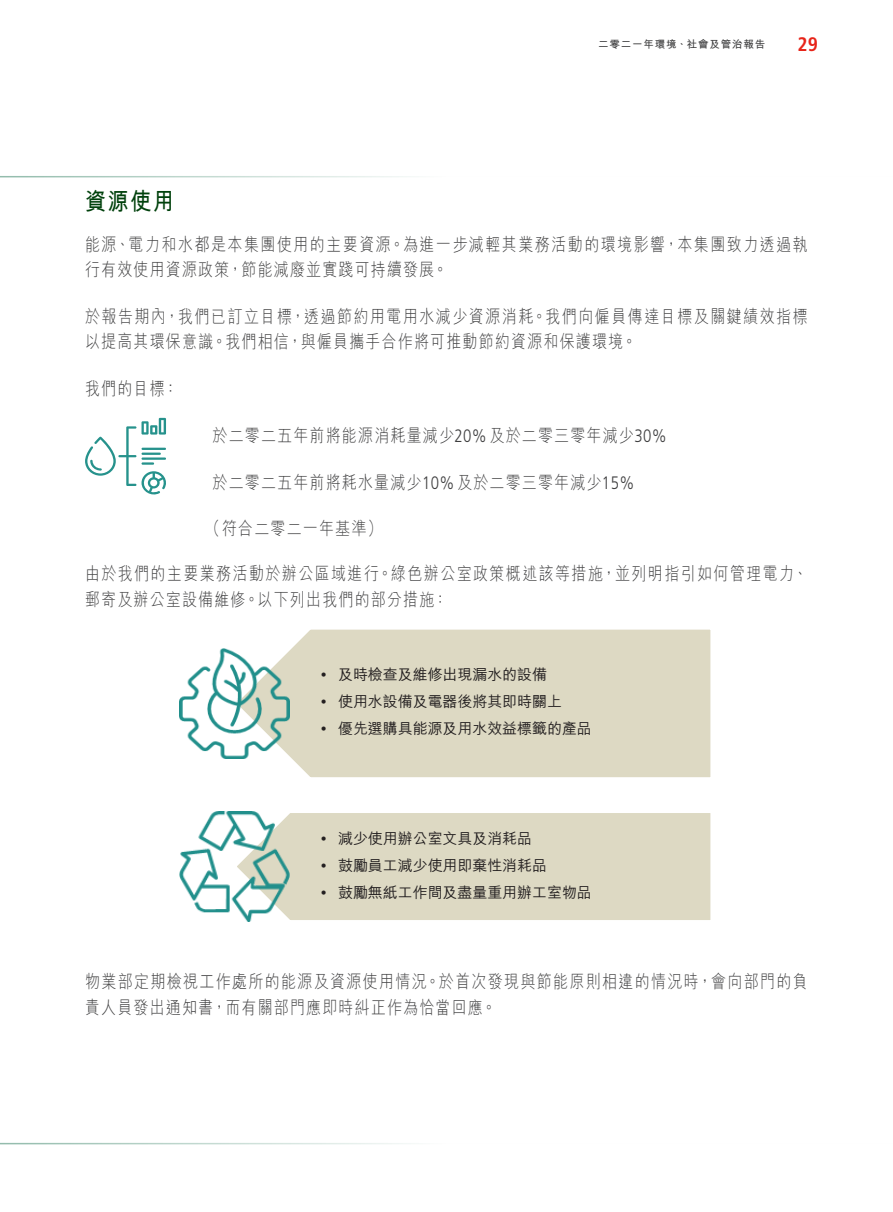
<style>
.page{position:relative;width:893px;height:1212px;background:#fff}
.page>*{position:absolute;margin:0;border:0;box-sizing:border-box;transform-origin:0 0}
.t1{font:700 24.15px "M Hei HK";color:#00410c;scale:.87 1}
.t2{font:700 condensed 19.5px "Frutiger LT Std";color:#e72419}
.t3{font:300 18px/25.5px "M Hei HK";letter-spacing:.09em;color:#3e3e3f;scale:.83 1}
.t4{font:16.5px/26.8px "Times New Roman";color:#231f20;text-align:justify}
.t5{font:500 15px/27px "M Hei HK";letter-spacing:-.005em;color:#231f20}
.t6{font:700 10.5px "M Hei HK";letter-spacing:.08em;color:#3e3e3f}
.s1{font-family:"Frutiger LT Std"}
</style>
<div class="page">
<svg style="left:85px;top:418px;width:81px;height:77px"></svg>
<div style="left:230px;top:629px;width:481px;height:149px;background:#ddd9c3"></div>
<img style="left:180px;top:648px;width:110px;height:110px">
<div style="left:246px;top:813px;width:465px;height:109px;background:#ddd9c3"></div>
<img style="left:180px;top:811px;width:110px;height:110px">
<p class="t6" style="left:598px;top:37px;width:169px">二零二一年環境、社會及管治報告</p>
<p class="t2" style="left:797px;top:33px;width:22px">29</p>
<h1 class="t1" style="left:85px;top:184px;width:104px">資源使用</h1>
<p class="t3" style="left:85px;top:231px;width:872px">能源、電力和水都是本集團使用的主要資源。為進一步減輕其業務活動的環境影響，本集團致力透過執行有效使用資源政策，節能減廢並實踐可持續發展。</p>
<p class="t3" style="left:85px;top:303px;width:872px">於報告期內，我們已訂立目標，透過節約用電用水減少資源消耗。我們向僱員傳達目標及關鍵績效指標以提高其環保意識。我們相信，與僱員攜手合作將可推動節約資源和保護環境。</p>
<p class="t3" style="left:85px;top:375px;width:114px">我們的目標：</p>
<p class="t3" style="left:213px;top:422px;width:549px">於二零二五年前將能源消耗量減少<span class="s1">20%</span>及於二零三零年減少<span class="s1">30%</span></p>
<p class="t3" style="left:213px;top:469px;width:510px">於二零二五年前將耗水量減少<span class="s1">10%</span>及於二零三零年減少<span class="s1">15%</span></p>
<p class="t3" style="left:205px;top:516px;width:215px">（符合二零二一年基準）</p>
<p class="t3" style="left:85px;top:561px;width:872px">由於我們的主要業務活動於辦公區域進行。綠色辦公室政策概述該等措施，並列明指引如何管理電力、郵寄及辦公室設備維修。以下列出我們的部分措施：</p>
<p class="t4" style="left:321px;top:661px;width:7px">• • •</p>
<p class="t5" style="left:338px;top:659px;width:255px">及時檢查及維修出現漏水的設備<br>使用水設備及電器後將其即時關上<br>優先選購具能源及用水效益標籤的產品</p>
<p class="t4" style="left:321px;top:825px;width:7px">• • •</p>
<p class="t5" style="left:338px;top:823px;width:255px">減少使用辦公室文具及消耗品<br>鼓勵員工減少使用即棄性消耗品<br>鼓勵無紙工作間及盡量重用辦工室物品</p>
<p class="t3" style="left:85px;top:968px;width:872px">物業部定期檢視工作處所的能源及資源使用情況。於首次發現與節能原則相違的情況時，會向部門的負責人員發出通知書，而有關部門應即時糾正作為恰當回應。</p>
</div>
